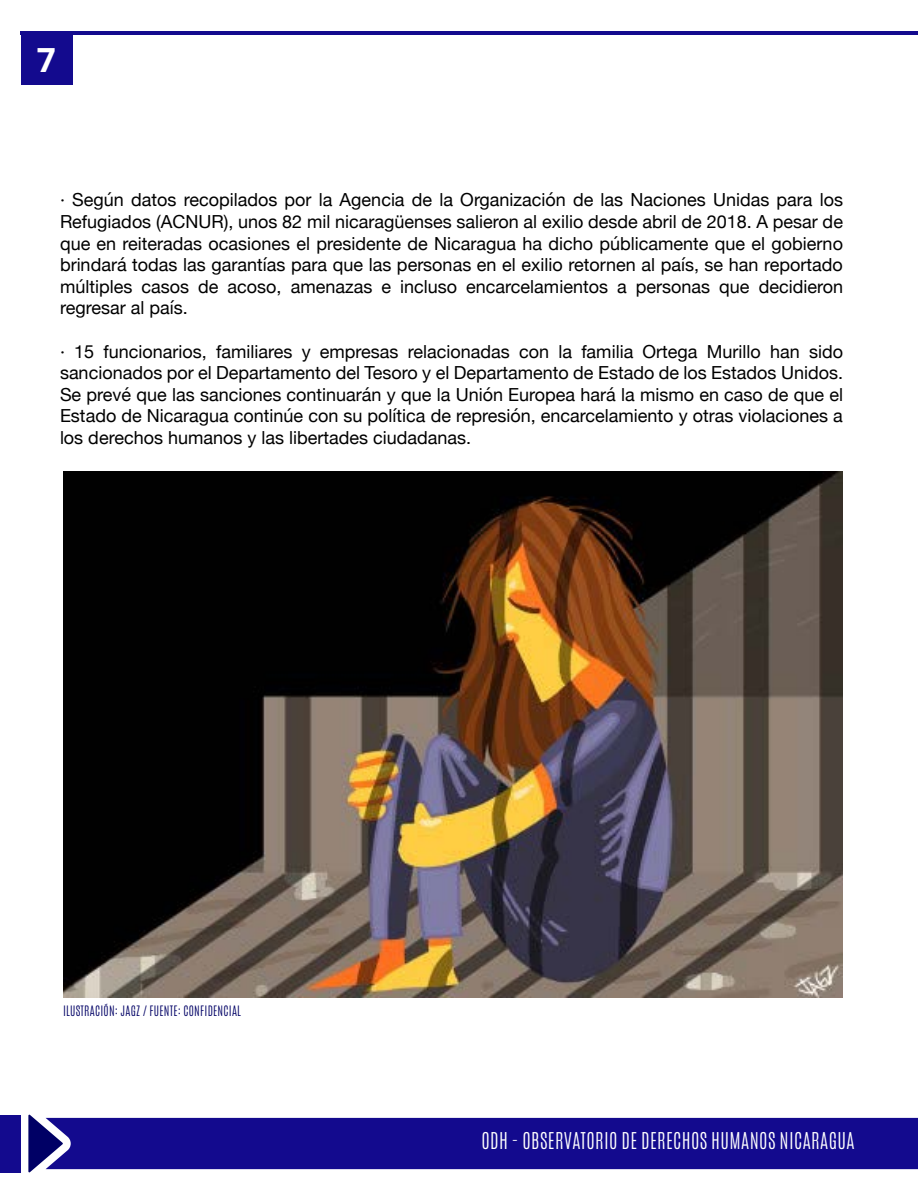
<style>
.page{position:relative;width:918px;height:1188px;background:#fff}
.page>*{position:absolute;margin:0;border:0;box-sizing:border-box;transform-origin:0 0}
.t1{font:700 33.3px "Open Sans";color:#fff}
.t2{font:300 19.35px "Antonio";letter-spacing:.02em;color:#fff}
.t3{font:18px/21.6px "Helvetica Neue";color:#000;text-align:justify}
.t4{font:300 12px "Antonio";letter-spacing:.02em;color:#000065}
</style>
<div class="page">
<hr style="left:21px;top:31px;width:897px;height:3px;background:#130a8e">
<div style="left:21px;top:33px;width:52px;height:52px;background:#130a8e"></div>
<div style="left:63px;top:1118px;width:855px;height:51px;background:#130a8e"></div>
<svg style="left:28px;top:1115px;width:35px;height:57px"></svg>
<div style="left:0;top:1115px;width:20px;height:57px;background:#130a8e"></div>
<img style="left:63px;top:471px;width:779px;height:526px">
<h1 class="t1" style="left:37px;top:37px;width:21px">7</h1>
<p class="t3" style="left:60px;top:190px;width:785px">· Según datos recopilados por la Agencia de la Organización de las Naciones Unidas para los Refugiados (ACNUR), unos 82 mil nicaragüenses salieron al exilio desde abril de 2018. A pesar de que en reiteradas ocasiones el presidente de Nicaragua ha dicho públicamente que el gobierno brindará todas las garantías para que las personas en el exilio retornen al país, se han reportado múltiples casos de acoso, amenazas e incluso encarcelamientos a personas que decidieron regresar al país.</p>
<p class="t3" style="left:60px;top:341px;width:785px">· 15 funcionarios, familiares y empresas relacionadas con la familia Ortega Murillo han sido sancionados por el Departamento del Tesoro y el Departamento de Estado de los Estados Unidos.<br>Se prevé que las sanciones continuarán y que la Unión Europea hará la mismo en caso de que el Estado de Nicaragua continúe con su política de represión, encarcelamiento y otras violaciones a los derechos humanos y las libertades ciudadanas.</p>
<p class="t4" style="left:63px;top:1002px;width:180px">ILUSTRACIÓN: JAGZ / FUENTE: CONFIDENCIAL</p>
<p class="t2" style="left:482px;top:1127px;width:375px">ODH - OBSERVATORIO DE DERECHOS HUMANOS NICARAGUA</p>
</div>
